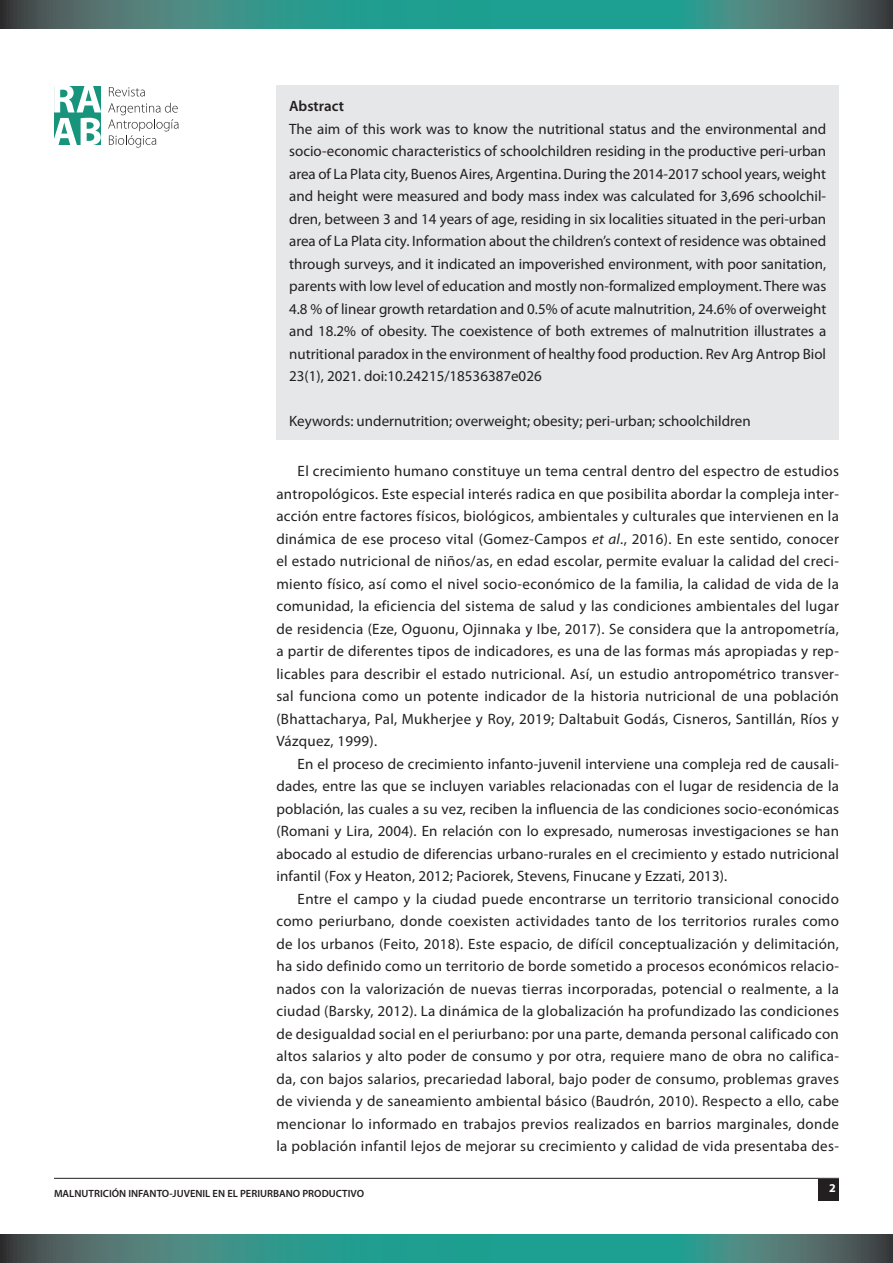
<style>
.page{position:relative;width:893px;height:1263px;background:#fff}
.page>*{position:absolute;margin:0;border:0;box-sizing:border-box;transform-origin:0 0}
.CUERPO{font:15px/22.5px "Myriad Pro";letter-spacing:.02em;color:#231f20;text-align:justify}
.ABSTRAC{font:15px/22.5px "Myriad Pro";color:#231f20;text-align:justify}
.ABSTRAC-2{font:600 15px "Myriad Pro";color:#231f20}
.t1{font:700 12px "Myriad Pro";color:#fff}
.t2{font:600 10.5px "Myriad Pro";color:#231f20}
.s1{color:#222}
.s2{font-style:italic;color:#222}
</style>
<div class="page">
<div style="left:819px;top:1179px;width:20px;height:21px;background:#231f20"></div>
<hr style="left:54px;top:1178px;width:785px;height:1px;background:#231f20">
<svg style="left:109px;top:87px;width:36px;height:9px"></svg>
<svg style="left:108px;top:103px;width:70px;height:45px"></svg>
<div style="left:54px;top:87px;width:47px;height:58px;background:#16947c"></div>
<svg style="left:54px;top:86px;width:47px;height:26px"></svg>
<svg style="left:54px;top:118px;width:47px;height:27px"></svg>
<svg style="left:0;top:0;width:893px;height:28px;background:#36887f"></svg>
<svg style="left:0;top:1234px;width:893px;height:29px;background:#36887f"></svg>
<div style="left:276px;top:85px;width:563px;height:355px;background:#e6e7e9"></div>
<p class="ABSTRAC-2" style="left:289px;top:96px;width:56px">Abstract</p>
<p class="ABSTRAC" style="left:289px;top:117px;width:539px">The aim of this work was to know the nutritional status and the environmental and socio-economic characteristics of schoolchildren residing in the productive peri-urban area of La Plata city, Buenos Aires, Argentina. During the 2014-2017 school years, weight and height were measured and body mass index was calculated for 3,696 schoolchil&shy;dren, between 3 and 14 years of age, residing in six localities situated in the peri-urban area of La Plata city. Information about the children’s context of residence was obtained through surveys, and it indicated an impoverished environment, with poor sanitation, parents with low level of education and mostly non-formalized employment. There was 4.8 % of linear growth retardation and 0.5% of acute malnutrition, 24.6% of overweight and 18.2% of obesity. The coexistence of both extremes of malnutrition illustrates a nutritional paradox in the environment of healthy food production. Rev Arg Antrop Biol 23(1), 2021. doi:10.24215/18536387e026</p>
<p class="ABSTRAC" style="left:289px;top:409px;width:463px">Keywords: undernutrition; overweight; obesity; peri-urban; schoolchildren</p>
<p class="CUERPO" style="left:276px;top:459px;width:564px;text-indent:21px">El crecimiento humano constituye un tema central dentro del espectro de estudios antropológicos. Este especial interés radica en que posibilita abordar la compleja inter&shy;acción entre factores físicos, biológicos, ambientales y culturales que intervienen en la dinámica de ese proceso vital (<span class="s1">Gomez-Campos</span> <span class="s2">et al</span><span class="s1">., 2016</span>). En este sentido, conocer el estado nutricional de niños/as, en edad escolar, permite evaluar la calidad del creci&shy;miento físico, así como el nivel socio-económico de la familia, la calidad de vida de la comunidad, la eficiencia del sistema de salud y las condiciones ambientales del lugar de residencia (Eze, Oguonu, Ojinnaka y Ibe, 2017). Se considera que la antropometría, a partir de diferentes tipos de indicadores, es una de las formas más apropiadas y rep&shy;licables para describir el estado nutricional. Así, un estudio antropométrico transver&shy;sal funciona como un potente indicador de la historia nutricional de una población (Bhattacharya, Pal, Mukherjee y Roy, 2019; Daltabuit Godás, Cisneros, Santillán, Ríos y Vázquez, 1999).</p>
<p class="CUERPO" style="left:276px;top:752px;width:564px;text-indent:21px">En el proceso de crecimiento infanto-juvenil interviene una compleja red de causali&shy;dades, entre las que se incluyen variables relacionadas con el lugar de residencia de la población, las cuales a su vez, reciben la influencia de las condiciones socio-económicas (Romani y Lira, 2004). En relación con lo expresado, numerosas investigaciones se han abocado al estudio de diferencias urbano-rurales en el crecimiento y estado nutricional infantil (Fox y Heaton, 2012; Paciorek, Stevens, Finucane y Ezzati, 2013).</p>
<p class="CUERPO" style="left:276px;top:887px;width:564px;text-indent:21px">Entre el campo y la ciudad puede encontrarse un territorio transicional conocido como periurbano, donde coexisten actividades tanto de los territorios rurales como de los urbanos (Feito, 2018). Este espacio, de difícil conceptualización y delimitación, ha sido definido como un territorio de borde sometido a procesos económicos relacio&shy;nados con la valorización de nuevas tierras incorporadas, potencial o realmente, a la ciudad (Barsky, 2012). La dinámica de la globalización ha profundizado las condiciones de desigualdad social en el periurbano: por una parte, demanda personal calificado con altos salarios y alto poder de consumo y por otra, requiere mano de obra no califica&shy;da, con bajos salarios, precariedad laboral, bajo poder de consumo, problemas graves de vivienda y de saneamiento ambiental básico (Baudrón, 2010). Respecto a ello, cabe mencionar lo informado en trabajos previos realizados en barrios marginales, donde la población infantil lejos de mejorar su crecimiento y calidad de vida presentaba des-</p>
<p class="t2" style="left:54px;top:1187px;width:312px">MALNUTRICIÓN INFANTO-JUVENIL EN EL PERIURBANO PRODUCTIVO</p>
<p class="t1" style="left:829px;top:1180px;width:8px">2</p>
</div>
